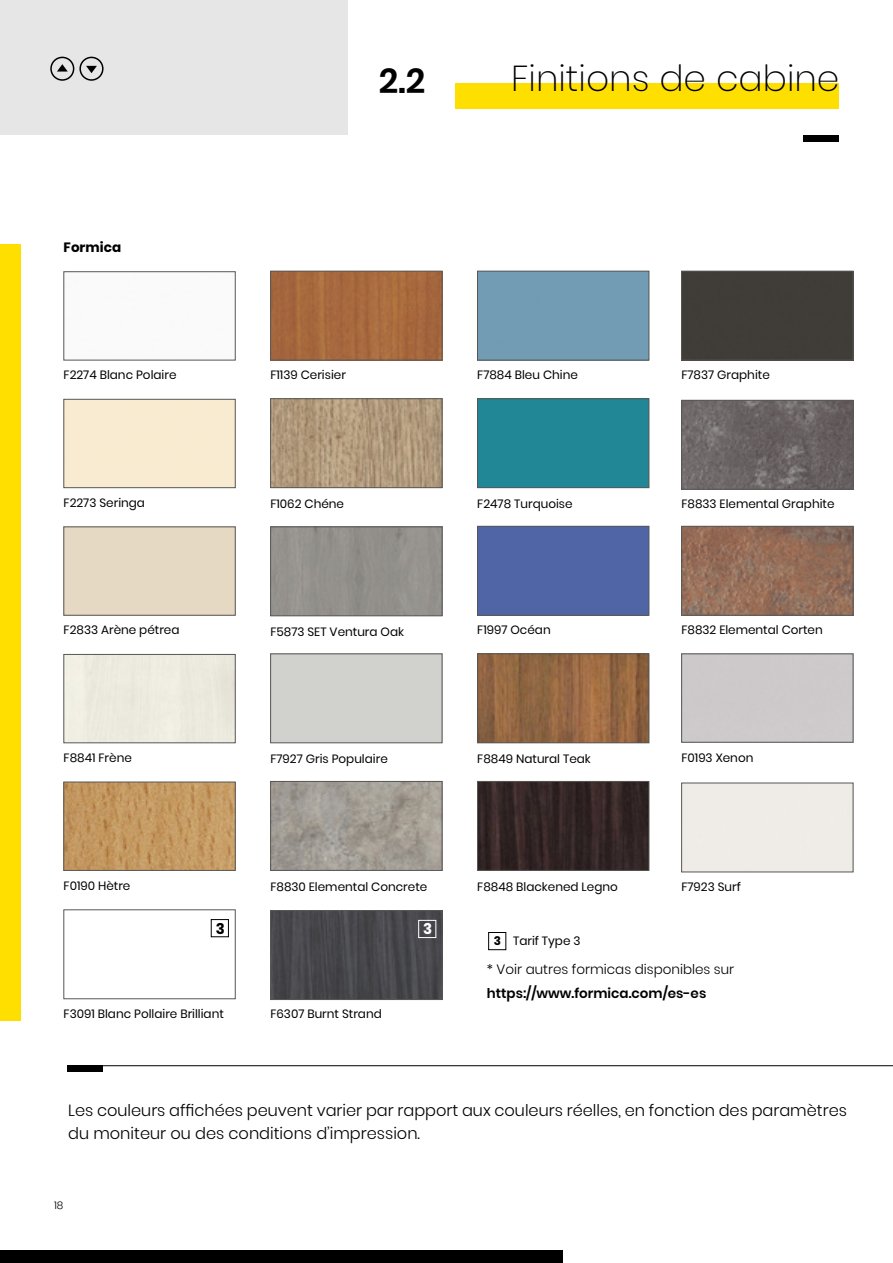
<style>
.page{position:relative;width:893px;height:1263px;background:#fff}
.page>*{position:absolute;margin:0;border:0;box-sizing:border-box;transform-origin:0 0}
.t1{font:200 36px "Poppins";color:#000}
.t2{font:600 34.5px "Poppins";color:#000}
.t3{font:300 16.2px/23.5px "Poppins";color:#000}
.t4{font:700 15px "Poppins";color:#fff}
.t5{font:700 15px "Poppins";color:#000}
.t6{font:300 13.5px "Poppins";color:#000}
.t7{font:600 13.5px "Poppins";color:#000}
.t8{font:700 13.5px "Poppins";color:#000}
.t9{font:12px "Poppins";color:#000}
.t10{font:300 10.5px "Poppins";color:#000}
.s1{font-weight:700}
</style>
<div class="page">
<div style="left:0;top:1250px;width:562px;height:13px;background:#000"></div>
<div style="left:0;top:0;width:348px;height:135px;background:#e6e6e6"></div>
<div style="left:455px;top:83px;width:384px;height:26px;background:#ffdf00"></div>
<div style="left:50px;top:57px;width:24px;height:24px;border:2px solid #000;border-radius:50%"></div>
<div style="left:79px;top:57px;width:25px;height:24px;border:2px solid #000;border-radius:50%"></div>
<svg style="left:57px;top:64px;width:11px;height:8px"></svg>
<svg style="left:86px;top:66px;width:11px;height:7px"></svg>
<div style="left:804px;top:135px;width:35px;height:7px;background:#000"></div>
<img style="left:272px;top:912px;width:168px;height:86px">
<div style="left:270px;top:910px;width:172px;height:90px;border:1px solid #575756"></div>
<div style="left:418px;top:920px;width:18px;height:18px;border:1px solid #fff"></div>
<div style="left:64px;top:910px;width:171px;height:89px;border:1px solid #575756"></div>
<div style="left:211px;top:919px;width:18px;height:18px;border:1px solid #000"></div>
<hr style="left:67px;top:1065px;width:826px;height:1px;background:#000">
<div style="left:67px;top:1065px;width:35px;height:7px;background:#000"></div>
<div style="left:64px;top:271px;width:171px;height:89px;border:1px solid #575756"></div>
<div style="left:64px;top:399px;width:171px;height:89px;border:1px solid #575756"></div>
<div style="left:64px;top:654px;width:171px;height:89px;border:1px solid #575756"></div>
<img style="left:66px;top:784px;width:167px;height:84px">
<div style="left:64px;top:782px;width:171px;height:88px;border:1px solid #575756"></div>
<img style="left:272px;top:273px;width:168px;height:85px">
<div style="left:270px;top:271px;width:172px;height:89px;border:1px solid #575756"></div>
<img style="left:272px;top:400px;width:168px;height:86px">
<div style="left:270px;top:398px;width:172px;height:90px;border:1px solid #575756"></div>
<div style="left:270px;top:654px;width:172px;height:89px;border:1px solid #575756"></div>
<img style="left:272px;top:783px;width:168px;height:85px">
<div style="left:270px;top:781px;width:172px;height:89px;border:1px solid #575756"></div>
<div style="left:477px;top:271px;width:172px;height:89px;border:1px solid #575756"></div>
<div style="left:479px;top:528px;width:168px;height:85px;background:#5065a6"></div>
<div style="left:477px;top:526px;width:172px;height:89px;border:1px solid #575756"></div>
<div style="left:479px;top:400px;width:168px;height:86px;background:#218796"></div>
<div style="left:477px;top:398px;width:172px;height:90px;border:1px solid #575756"></div>
<img style="left:479px;top:656px;width:168px;height:85px">
<div style="left:477px;top:654px;width:172px;height:89px;border:1px solid #575756"></div>
<img style="left:479px;top:783px;width:168px;height:85px">
<div style="left:477px;top:781px;width:172px;height:89px;border:1px solid #575756"></div>
<div style="left:683px;top:273px;width:168px;height:85px;background:#403d38"></div>
<div style="left:681px;top:271px;width:172px;height:89px;border:1px solid #575756"></div>
<img style="left:683px;top:528px;width:168px;height:85px">
<div style="left:681px;top:526px;width:172px;height:89px;border:1px solid #575756"></div>
<img style="left:683px;top:402px;width:168px;height:85px">
<div style="left:681px;top:400px;width:172px;height:89px;border:1px solid #575756"></div>
<div style="left:270px;top:527px;width:172px;height:89px;border:1px solid #575756"></div>
<div style="left:0;top:244px;width:20px;height:776px;background:#ffdf00"></div>
<div style="left:488px;top:932px;width:18px;height:18px;border:1px solid #000"></div>
<h2 class="t2" style="left:379px;top:60px;width:48px">2.2</h2>
<h1 class="t1" style="left:511px;top:57px;width:330px">Finitions de cabine</h1>
<p class="t8" style="left:64px;top:240px;width:59px">Formica</p>
<p class="t9" style="left:64px;top:368px;width:114px">F2274 Blanc Polaire</p>
<p class="t9" style="left:270px;top:368px;width:77px">F1139 Cerisier</p>
<p class="t9" style="left:477px;top:368px;width:102px">F7884 Bleu Chine</p>
<p class="t9" style="left:681px;top:368px;width:90px">F7837 Graphite</p>
<p class="t9" style="left:64px;top:496px;width:83px">F2273 Seringa</p>
<p class="t9" style="left:270px;top:497px;width:75px">F1062 Chéne</p>
<p class="t9" style="left:477px;top:497px;width:97px">F2478 Turquoise</p>
<p class="t9" style="left:681px;top:497px;width:155px">F8833 Elemental Graphite</p>
<p class="t9" style="left:64px;top:623px;width:117px">F2833 Arène pétrea</p>
<p class="t9" style="left:270px;top:625px;width:135px">F5873 SET Ventura Oak</p>
<p class="t9" style="left:477px;top:623px;width:75px">F1997 Océan</p>
<p class="t9" style="left:681px;top:623px;width:143px">F8832 Elemental Corten</p>
<p class="t9" style="left:64px;top:751px;width:70px">F8841 Frène</p>
<p class="t9" style="left:270px;top:752px;width:119px">F7927 Gris Populaire</p>
<p class="t9" style="left:477px;top:752px;width:115px">F8849 Natural Teak</p>
<p class="t9" style="left:681px;top:751px;width:73px">F0193 Xenon</p>
<p class="t9" style="left:64px;top:879px;width:68px">F0190 Hètre</p>
<p class="t9" style="left:270px;top:879px;width:158px">F8830 Elemental Concrete</p>
<p class="t9" style="left:477px;top:879px;width:142px">F8848 Blackened Legno</p>
<p class="t9" style="left:681px;top:879px;width:61px">F7923 Surf</p>
<p class="t5" style="left:216px;top:919px;width:11px">3</p>
<p class="t4" style="left:423px;top:920px;width:11px">3</p>
<p class="t9" style="left:494px;top:934px;width:88px"><span class="s1">3</span> Tarif Type 3</p>
<p class="t6" style="left:487px;top:961px;width:249px">* Voir autres formicas disponibles sur</p>
<p class="t7" style="left:487px;top:985px;width:221px">https://www.formica.com/es-es</p>
<p class="t9" style="left:64px;top:1006px;width:162px">F3091 Blanc Pollaire Brilliant</p>
<p class="t9" style="left:270px;top:1007px;width:113px">F6307 Burnt Strand</p>
<h3 class="t3" style="left:68px;top:1098px;width:780px">Les couleurs affichées peuvent varier par rapport aux couleurs réelles, en fonction des paramètres du moniteur ou des conditions d’impression.</h3>
<p class="t10" style="left:54px;top:1199px;width:11px">18</p>
</div>
